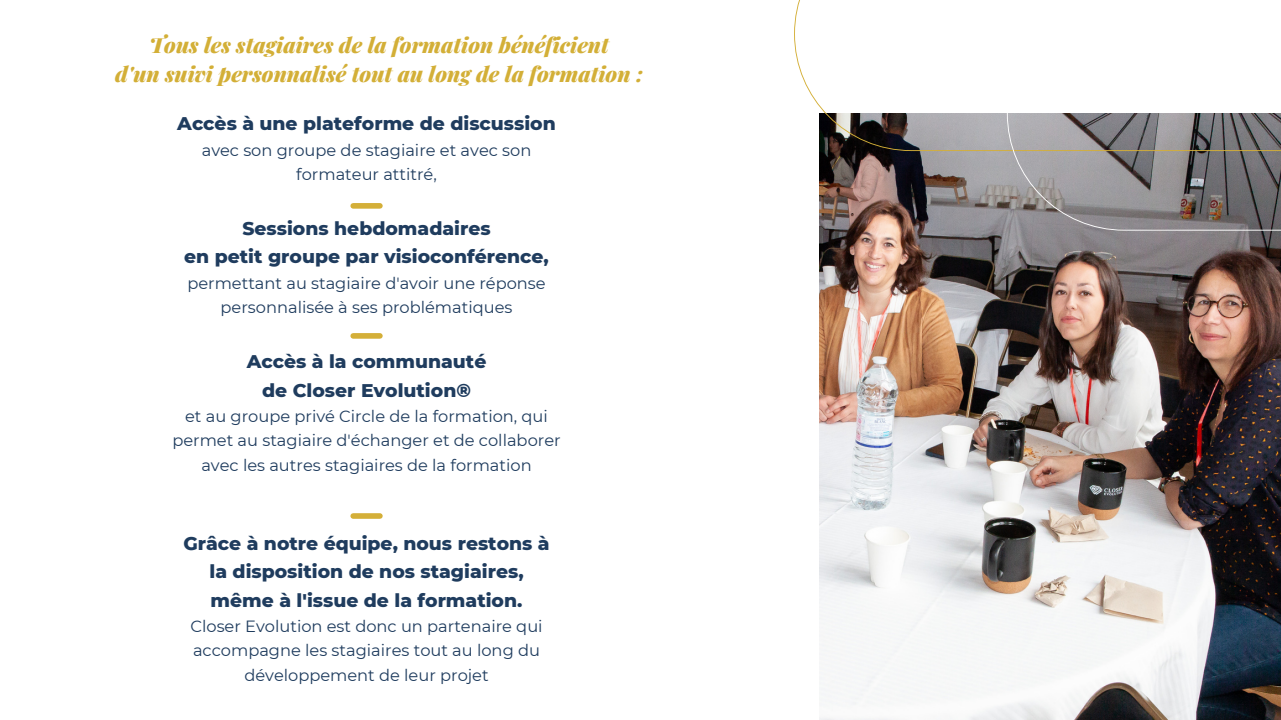
<style>
.page{position:relative;width:1281px;height:720px;background:#fff}
.page>*{position:absolute;margin:0;border:0;box-sizing:border-box;transform-origin:0 0}
.t1{font:italic 900 21.25px/29px "Playfair Display";color:#d3af37;text-align:center}
.t2{font:800 18.75px/28.1px "Montserrat";color:#1f3c5e;text-align:center}
.t3{font:16.25px/24.4px "Montserrat";color:#1f3c5e;text-align:center}
</style>
<div class="page">
<img style="left:819px;top:151px;width:461px;height:569px">
<svg style="left:794px;top:0;width:213px;height:151px"></svg>
<svg style="left:1007px;top:113px;width:274px;height:118px"></svg>
<div style="left:353px;top:203px;width:27px;height:6px;background:#d4af38"></div>
<div style="left:353px;top:333px;width:27px;height:6px;background:#d4af38"></div>
<div style="left:353px;top:513px;width:27px;height:6px;background:#d4af38"></div>
<h1 class="t1" style="left:115px;top:28px;width:529px">Tous les stagiaires de la formation bénéficient<br>d'un suivi personnalisé tout au long de la formation :</h1>
<p class="t2" style="left:177px;top:109px;width:380px">Accès à une plateforme de discussion</p>
<p class="t3" style="left:202px;top:137px;width:331px">avec son groupe de stagiaire et avec son formateur attitré,</p>
<p class="t2" style="left:184px;top:214px;width:366px">Sessions hebdomadaires<br>en petit groupe par visioconférence,</p>
<p class="t3" style="left:187px;top:270px;width:360px">permettant au stagiaire d'avoir une réponse personnalisée à ses problématiques</p>
<p class="t2" style="left:247px;top:347px;width:241px">Accès à la communauté de Closer Evolution®</p>
<p class="t3" style="left:172px;top:403px;width:390px">et au groupe privé Circle de la formation, qui permet au stagiaire d'échanger et de collaborer avec les autres stagiaires de la formation</p>
<p class="t2" style="left:183px;top:529px;width:368px">Grâce à notre équipe, nous restons à la disposition de nos stagiaires, même à l'issue de la formation.</p>
<p class="t3" style="left:190px;top:613px;width:354px">Closer Evolution est donc un partenaire qui accompagne les stagiaires tout au long du développement de leur projet</p>
</div>
